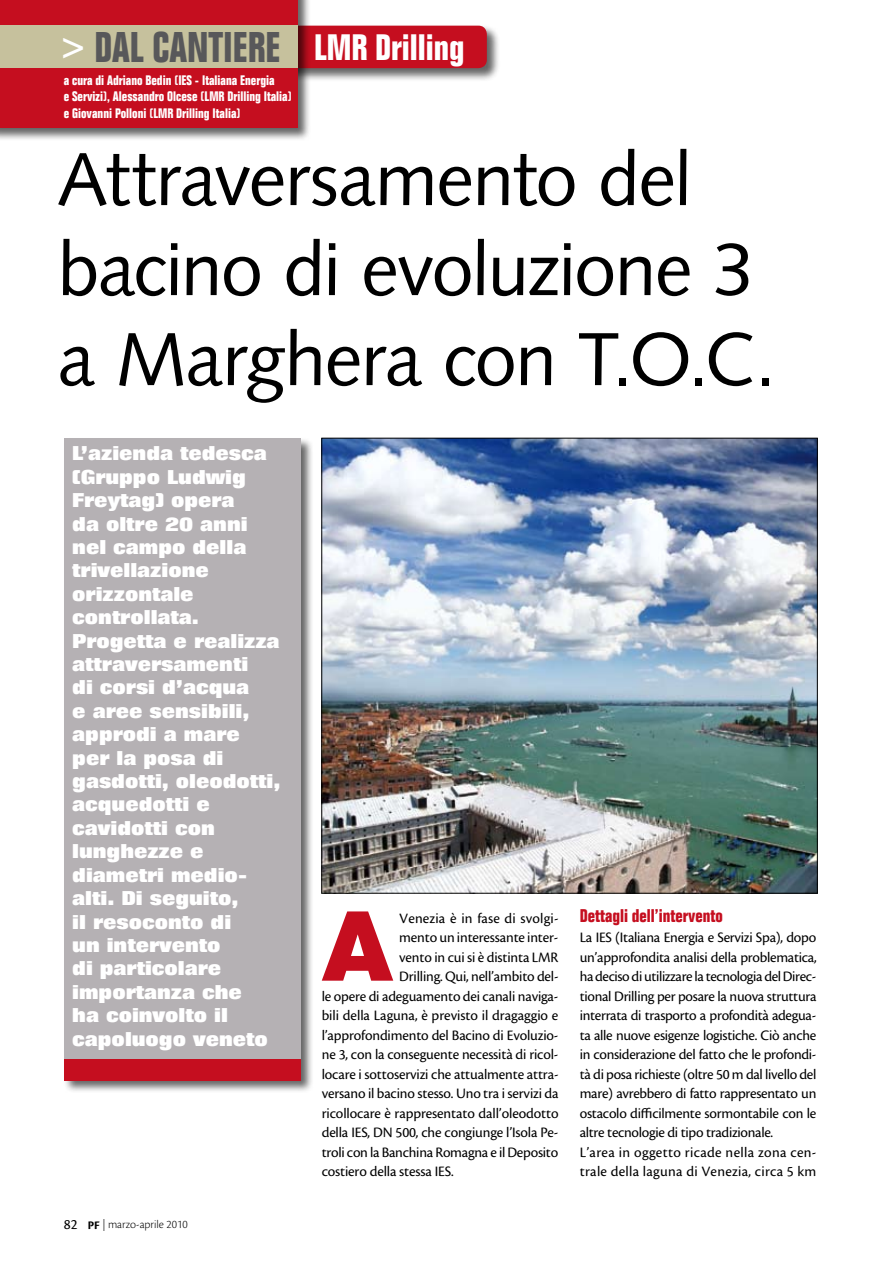
<style>
.page{position:relative;width:893px;height:1263px;background:#fff}
.page>*{position:absolute;margin:0;border:0;box-sizing:border-box;transform-origin:0 0}
.t1{font:900 96.9px "Helvetica Neue LT Std";color:#c50e1f}
.t2{font:75px/90px "Syntax LT Std";letter-spacing:-.02em;color:#000}
.t3{font:700 condensed 42px "Folio Std";color:#58585a;scale:.95 1}
.t4{font:700 condensed 36px "Folio Std";color:#fff}
.t5{font:800 19.5px/23.4px "Folio Std";color:#fff}
.t6{font:700 condensed 18px "Folio Std";color:#c50e1f}
.t7{font:15px/19.5px "Cronos Pro";letter-spacing:-.01em;color:#000}
.t8{font:15px "Cronos Pro";letter-spacing:.01em;color:#000}
.t9{font:700 condensed 13.5px/16.2px "Folio Std";color:#fff}
.t10{font:300 12px "Cronos Pro";color:#000}
.s1{font-family:"Helvetica Neue LT Std";font-weight:500;font-size:39px;color:#fff}
.s2{font-weight:400;font-size:15px}
.s3{font-weight:700}
</style>
<div class="page">
<div style="left:63px;top:437px;width:251px;height:657px;background:#000;opacity:.6"></div>
<div style="left:64px;top:438px;width:236px;height:642px;background:#b5b1b4"></div>
<div style="left:64px;top:1059px;width:236px;height:21px;background:#c50e1f"></div>
<div style="left:0;top:25px;width:500px;height:57px;background:#000;opacity:.6"></div>
<div style="left:311px;top:26px;width:176px;height:42px;background:#c50e1f"></div>
<div style="left:0;top:0;width:311px;height:141px;background:#000;opacity:.6"></div>
<div style="left:0;top:0;width:298px;height:128px;background:#c50e1f"></div>
<div style="left:0;top:26px;width:298px;height:42px;background:#c6c19d"></div>
<img style="left:324px;top:440px;width:491px;height:451px">
<h3 class="t3" style="left:62px;top:24px;width:186px"><span class="s1">&gt;</span> Dal cantiere</h3>
<p class="t9" style="left:64px;top:73px;width:230px">a cura di Adriano Bedin (IES - Italiana Energia<br>e Servizi), Alessandro Olcese (LMR Drilling Italia) e Giovanni Polloni (LMR Drilling Italia)</p>
<h3 class="t4" style="left:314px;top:27px;width:152px">LMR Drilling</h3>
<h2 class="t2" style="left:57px;top:134px;width:720px">Attraversamento del bacino di evoluzione 3 a Marghera con T.O.C.</h2>
<p class="t5" style="left:72px;top:442px;width:210px">L’azienda tedesca (Gruppo Ludwig<br>Freytag) opera<br>da oltre 20 anni nel campo della trivellazione orizzontale controllata.<br>Progetta e realizza attraversamenti<br>di corsi d’acqua<br>e aree sensibili, approdi a mare per la posa di gasdotti, oleodotti, acquedotti e cavidotti con lunghezze e diametri medio&shy;alti. Di seguito,<br>il resoconto di<br>un intervento<br>di particolare importanza che<br>ha coinvolto il capoluogo veneto</p>
<p class="t10" style="left:64px;top:1217px;width:125px"><span class="s2">82</span> <span class="s3">PF</span> | marzo-aprile 2010</p>
<h1 class="t1" style="left:323px;top:888px;width:71px">A</h1>
<p class="t8" style="left:399px;top:910px;width:161px">Venezia è in fase di svolgi-</p>
<p class="t7" style="left:399px;top:928px;width:161px">mento un interessante inter-</p>
<p class="t7" style="left:399px;top:947px;width:161px">vento in cui si è distinta LMR</p>
<p class="t7" style="left:399px;top:967px;width:161px">Drilling. Qui, nell’ambito del-</p>
<p class="t7" style="left:322px;top:986px;width:238px">le opere di adeguamento dei canali naviga-</p>
<p class="t7" style="left:322px;top:1006px;width:238px">bili della Laguna, è previsto il dragaggio e</p>
<p class="t7" style="left:322px;top:1025px;width:238px">l’approfondimento del Bacino di Evoluzio-</p>
<p class="t7" style="left:322px;top:1045px;width:238px">ne 3, con la conseguente necessità di ricol-</p>
<p class="t7" style="left:322px;top:1064px;width:238px">locare i sottoservizi che attualmente attra-</p>
<p class="t7" style="left:322px;top:1084px;width:238px">versano il bacino stesso. Uno tra i servizi da</p>
<p class="t7" style="left:322px;top:1103px;width:238px">ricollocare è rappresentato dall’oleodotto</p>
<p class="t7" style="left:322px;top:1123px;width:238px">della IES, DN 500, che congiunge l’Isola Pe-</p>
<p class="t7" style="left:322px;top:1142px;width:238px">troli con la Banchina Romagna e il Deposito</p>
<p class="t7" style="left:322px;top:1162px;width:133px">costiero della stessa IES.</p>
<p class="t6" style="left:580px;top:906px;width:144px">Dettagli dell’intervento</p>
<p class="t7" style="left:580px;top:928px;width:238px">La IES (Italiana Energia e Servizi Spa), dopo un’approfondita analisi della problematica, ha deciso di utilizzare la tecnologia del Direc&shy;tional Drilling per posare la nuova struttura interrata di trasporto a profondità adegua&shy;ta alle nuove esigenze logistiche. Ciò anche in considerazione del fatto che le profondi&shy;tà di posa richieste (oltre 50 m dal livello del mare) avrebbero di fatto rappresentato un ostacolo difficilmente sormontabile con le altre tecnologie di tipo tradizionale.<br>L’area in oggetto ricade nella zona cen&shy;trale della laguna di Venezia, circa 5 km</p>
</div>
